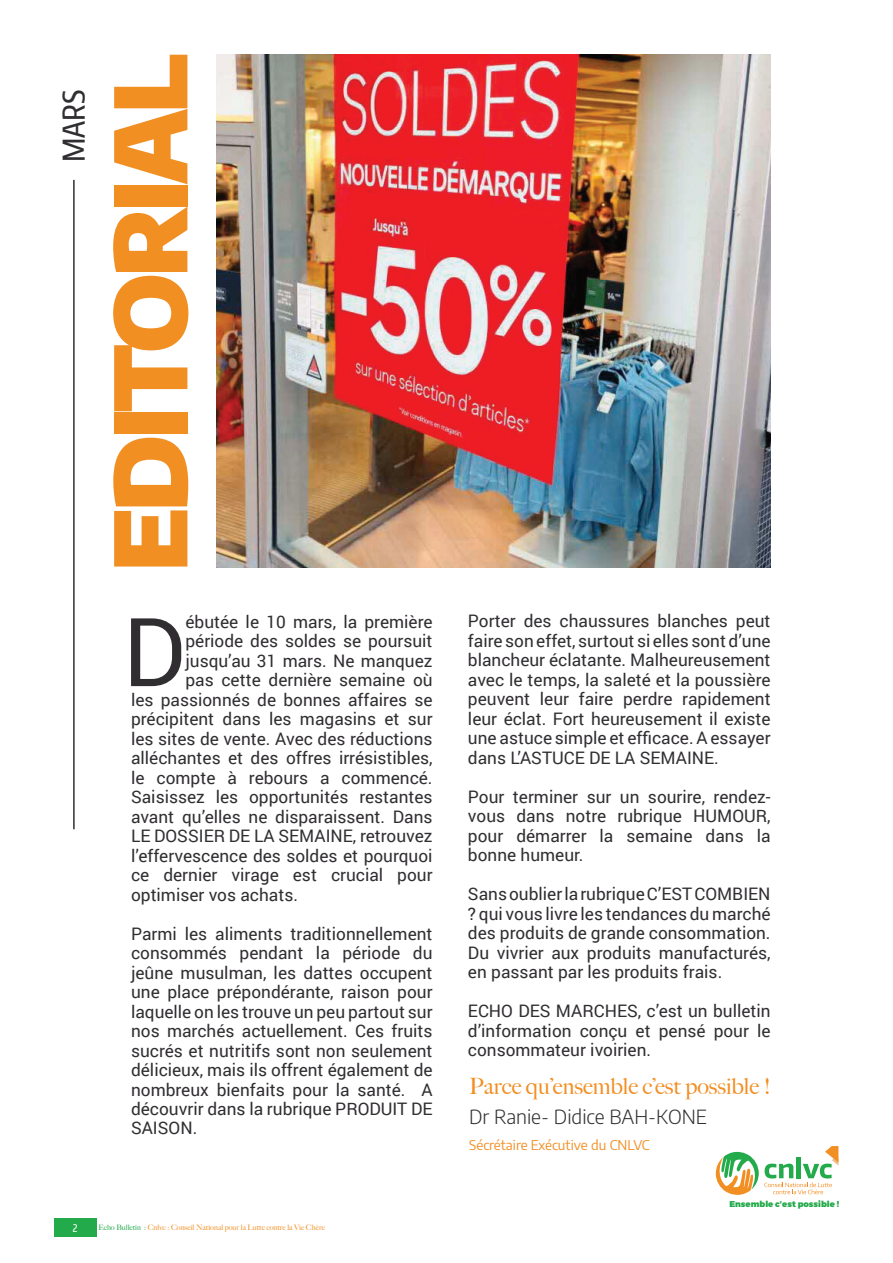
<style>
.page{position:relative;width:893px;height:1263px;background:#fff}
.page>*{position:absolute;margin:0;border:0;box-sizing:border-box;transform-origin:0 0}
.t1{font:900 99px "Encode Sans";letter-spacing:-.05em;color:#f28f23}
.t2{font:95.25px "Roboto";color:#312e32}
.t3{font:500 30px "Encode Sans Compressed";color:#312e32}
.t4{font:500 22.5px "Big Caslon";color:#f28f23}
.t5{font:300 19.5px "Encode Sans";color:#312e32}
.t6{font:17.25px/19.5px "Roboto";color:#312e32;text-align:justify}
.t7{font:13.5px "Encode Sans";color:#f28f23}
.t8{font:500 10.5px "Encode Sans Compressed";color:#fff}
.t9{font:900 8.4px "Montserrat";color:#23aa4a}
.t10{font:500 7.5px "Big Caslon";color:#f28f23}
.s1{color:#23aa4a}
</style>
<div class="page">
<div style="left:54px;top:1218px;width:42px;height:19px;background:#23aa4a"></div>
<img style="left:217px;top:54px;width:554px;height:513px">
<hr style="left:73px;top:180px;width:2px;height:649px;background:#312e32">
<svg style="left:715px;top:1146px;width:123px;height:49px"></svg>
<h3 class="t3" style="left:54px;top:162px;width:74px;rotate:-90deg">MARS</h3>
<h1 class="t1" style="left:72px;top:572px;width:519px;rotate:-90deg">EDITORIAL</h1>
<h2 class="t2" style="left:123px;top:585px;width:64px">D</h2>
<p class="t6" style="left:185px;top:611px;width:249px">ébutée le 10 mars, la première</p>
<p class="t6" style="left:185px;top:630px;width:249px">période des soldes se poursuit</p>
<p class="t6" style="left:185px;top:650px;width:249px">jusqu’au 31 mars. Ne manquez</p>
<p class="t6" style="left:185px;top:669px;width:249px">pas cette dernière semaine où</p>
<p class="t6" style="left:131px;top:689px;width:303px">les passionnés de bonnes affaires se</p>
<p class="t6" style="left:131px;top:708px;width:303px">précipitent dans les magasins et sur</p>
<p class="t6" style="left:131px;top:728px;width:303px">les sites de vente. Avec des réductions</p>
<p class="t6" style="left:131px;top:747px;width:303px">alléchantes et des offres irrésistibles,</p>
<p class="t6" style="left:131px;top:767px;width:303px">le compte à rebours a commencé.</p>
<p class="t6" style="left:131px;top:786px;width:303px">Saisissez les opportunités restantes</p>
<p class="t6" style="left:131px;top:806px;width:303px">avant qu’elles ne disparaissent. Dans</p>
<p class="t6" style="left:131px;top:825px;width:303px">LE DOSSIER DE LA SEMAINE, retrouvez</p>
<p class="t6" style="left:131px;top:845px;width:303px">l’effervescence des soldes et pourquoi</p>
<p class="t6" style="left:131px;top:864px;width:303px">ce dernier virage est crucial pour</p>
<p class="t6" style="left:131px;top:884px;width:168px">optimiser vos achats.</p>
<p class="t6" style="left:131px;top:923px;width:303px">Parmi les aliments traditionnellement consommés pendant la période du jeûne musulman, les dattes occupent une place prépondérante, raison pour laquelle on les trouve un peu partout sur nos marchés actuellement. Ces fruits sucrés et nutritifs sont non seulement délicieux, mais ils offrent également de nombreux bienfaits pour la santé. A découvrir dans la rubrique PRODUIT DE SAISON.</p>
<p class="t8" style="left:73px;top:1221px;width:6px">2</p>
<p class="t10" style="left:98px;top:1221px;width:228px"><span class="s1">Echo Bulletin :</span> Cnlvc : Conseil National pour la Lutte contre la Vie Chère</p>
<p class="t6" style="left:468px;top:611px;width:304px">Porter des chaussures blanches peut faire son effet, surtout si elles sont d’une blancheur éclatante. Malheureusement avec le temps, la saleté et la poussière peuvent leur faire perdre rapidement leur éclat. Fort heureusement il existe une astuce simple et efficace. A essayer dans L’ASTUCE DE LA SEMAINE.</p>
<p class="t6" style="left:468px;top:786px;width:304px">Pour terminer sur un sourire, rendez&shy;vous dans notre rubrique HUMOUR, pour démarrer la semaine dans la bonne humeur.</p>
<p class="t6" style="left:468px;top:884px;width:304px">Sans oublier la rubrique C’EST COMBIEN ? qui vous livre les tendances du marché des produits de grande consommation.<br>Du vivrier aux produits manufacturés, en passant par les produits frais.</p>
<p class="t6" style="left:468px;top:1001px;width:304px">ECHO DES MARCHES, c’est un bulletin d’information conçu et pensé pour le consommateur ivoirien.</p>
<h3 class="t4" style="left:469px;top:1067px;width:303px">Parce qu’ensemble c’est possible !</h3>
<p class="t7" style="left:469px;top:1135px;width:182px">Sécrétaire Exécutive du CNLVC</p>
<p class="t5" style="left:469px;top:1103px;width:239px">Dr Ranie- Didice BAH-KONE</p>
<p class="t9" style="left:729px;top:1199px;width:111px">Ensemble c’est possible !</p>
</div>
